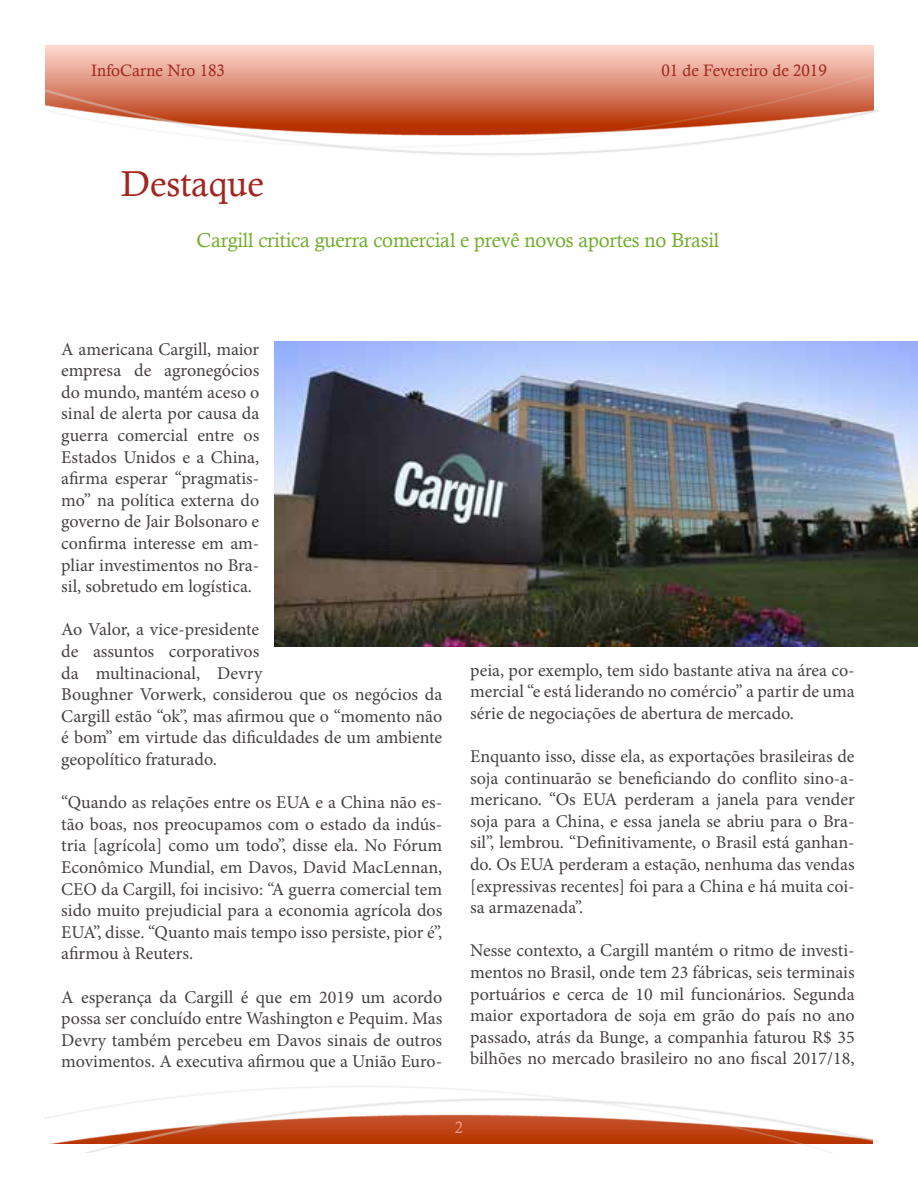
<style>
.page{position:relative;width:918px;height:1188px;background:#fff}
.page>*{position:absolute;margin:0;border:0;box-sizing:border-box;transform-origin:0 0}
.t1{font:36px "Calisto";color:#a1261f}
.t2{font:20.25px "Calisto";letter-spacing:-.01em;color:#72ae2d}
.t3{font:18px/21.6px "Minion Pro";color:#463f42;text-align:justify}
.t4{font:16.5px "Calisto";color:#a1261f}
.t5{font:16.5px "Calisto";color:#f39889}
</style>
<div class="page">
<img style="left:44px;top:45px;width:834px;height:1107px">
<img style="left:274px;top:341px;width:644px;height:306px">
<p class="t4" style="left:91px;top:61px;width:135px">InfoCarne Nro 183</p>
<p class="t4" style="left:662px;top:61px;width:167px">01 de Fevereiro de 2019</p>
<h1 class="t1" style="left:121px;top:163px;width:145px">Destaque</h1>
<p class="t2" style="left:197px;top:228px;width:524px">Cargill critica guerra comercial e prevê novos aportes no Brasil</p>
<p class="t3" style="left:61px;top:338px;width:200px">A americana Cargill, maior empresa de agronegócios do mundo, mantém aceso o sinal de alerta por causa da guerra comercial entre os Estados Unidos e a China, afirma esperar “pragmatis&shy;mo” na política externa do governo de Jair Bolsonaro e confirma interesse em am&shy;pliar investimentos no Bra&shy;sil, sobretudo em logística.</p>
<p class="t3" style="left:61px;top:619px;width:383px;text-align:left">Ao Valor, a vice-presidente<br>de assuntos corporativos<br>da multinacional, Devry<br>Boughner Vorwerk, considerou que os negócios da Cargill estão “ok”, mas afirmou que o “momento não é bom” em virtude das dificuldades de um ambiente geopolítico fraturado.</p>
<p class="t3" style="left:61px;top:792px;width:383px">“Quando as relações entre os EUA e a China não es&shy;tão boas, nos preocupamos com o estado da indús&shy;tria [agrícola] como um todo”, disse ela. No Fórum Econômico Mundial, em Davos, David MacLennan, CEO da Cargill, foi incisivo: “A guerra comercial tem sido muito prejudicial para a economia agrícola dos EUA”, disse. “Quanto mais tempo isso persiste, pior é”, afirmou à Reuters.</p>
<p class="t3" style="left:61px;top:986px;width:383px">A esperança da Cargill é que em 2019 um acordo possa ser concluído entre Washington e Pequim. Mas Devry também percebeu em Davos sinais de outros movimentos. A executiva afirmou que a União Euro-</p>
<p class="t3" style="left:470px;top:659px;width:386px">peia, por exemplo, tem sido bastante ativa na área co&shy;mercial “e está liderando no comércio” a partir de uma série de negociações de abertura de mercado.</p>
<p class="t3" style="left:470px;top:745px;width:386px">Enquanto isso, disse ela, as exportações brasileiras de soja continuarão se beneficiando do conflito sino-a&shy;mericano. “Os EUA perderam a janela para vender soja para a China, e essa janela se abriu para o Bra&shy;sil”, lembrou. “Definitivamente, o Brasil está ganhan&shy;do. Os EUA perderam a estação, nenhuma das vendas [expressivas recentes] foi para a China e há muita coi&shy;sa armazenada”.</p>
<p class="t3" style="left:470px;top:940px;width:386px">Nesse contexto, a Cargill mantém o ritmo de investi&shy;mentos no Brasil, onde tem 23 fábricas, seis terminais portuários e cerca de 10 mil funcionários. Segunda maior exportadora de soja em grão do país no ano passado, atrás da Bunge, a companhia faturou R$ 35 bilhões no mercado brasileiro no ano fiscal 2017/18,</p>
<p class="t5" style="left:455px;top:1118px;width:10px">2</p>
</div>
